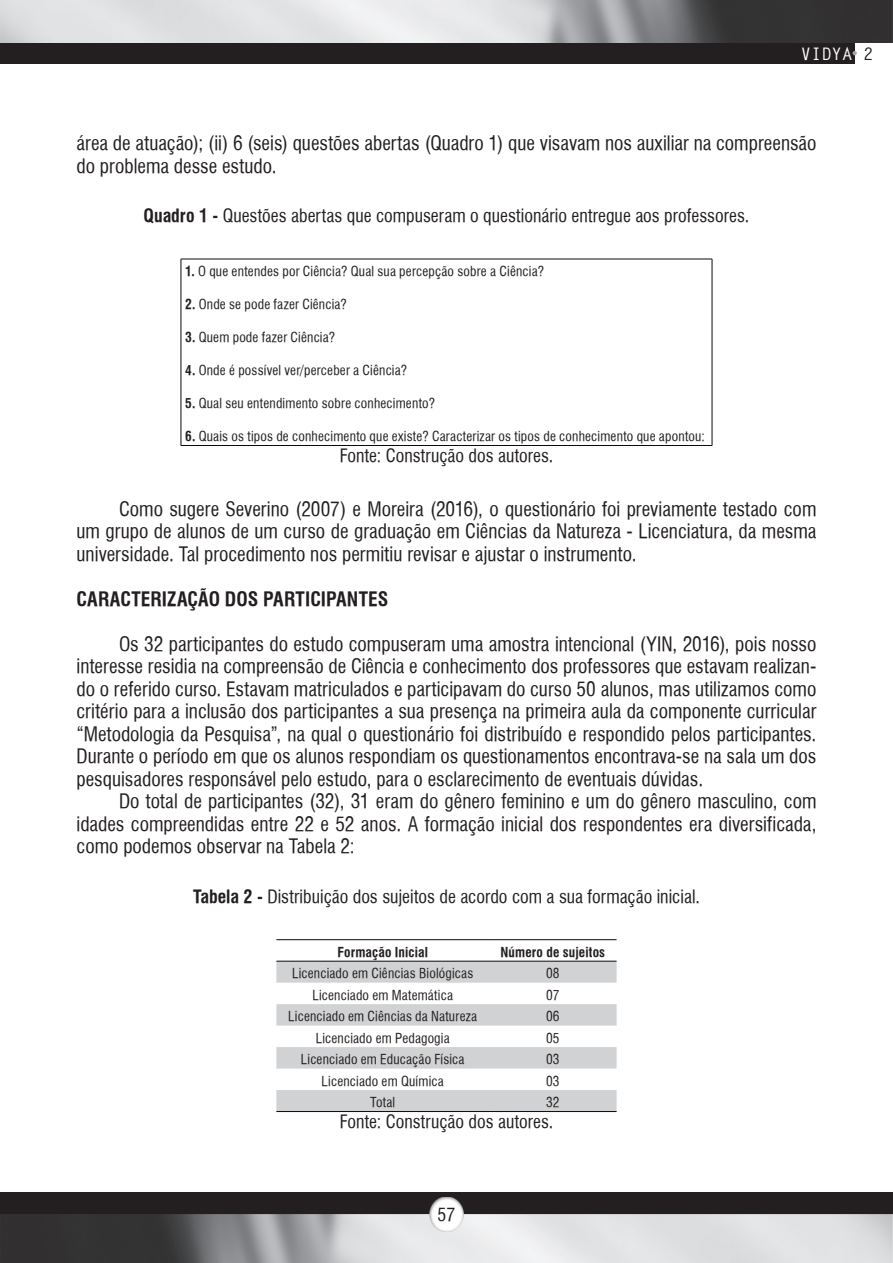
<style>
.page{position:relative;width:893px;height:1263px;background:#fff}
.page>*{position:absolute;margin:0;border:0;box-sizing:border-box;transform-origin:0 0}
.t1{font:19.5px/22.5px "Halvett Condensed";color:#231f20;text-align:justify}
.t2{font:700 condensed 19.5px "Halvett";color:#231f20}
.t3{font:18px "Halvett Condensed";color:#231f20}
.t4{font:700 17.25px "Letter Gothic Std";color:#fff}
.t5{font:13.5px "Halvett Condensed";letter-spacing:.015em;color:#231f20}
.t6{font:700 condensed 13.5px "Halvett";letter-spacing:.01em;color:#231f20}
.s1{color:#231f20}
.s2{font-family:"Halvett";font-weight:700;font-stretch:condensed}
</style>
<div class="page">
<div style="left:0;top:0;width:855px;height:64px;background:#231f20"></div>
<img style="left:0;top:0;width:893px;height:43px">
<svg style="left:853px;top:51px;width:4px;height:4px"></svg>
<div style="left:0;top:1193px;width:893px;height:70px;background:#231f20"></div>
<img style="left:0;top:1214px;width:893px;height:49px">
<img style="left:429px;top:1197px;width:34px;height:34px">
<hr style="left:181px;top:259px;width:531px;height:1px;background:#0b090d">
<hr style="left:181px;top:259px;width:1px;height:186px;background:#0b090d">
<hr style="left:712px;top:259px;width:1px;height:186px;background:#0b090d">
<hr style="left:181px;top:445px;width:531px;height:1px;background:#0b090d">
<svg style="left:276px;top:962px;width:341px;height:149px;fill:#d1d2d4"></svg>
<hr style="left:276px;top:1111px;width:213px;height:1px;background:#0b090d">
<hr style="left:489px;top:1111px;width:128px;height:1px;background:#0b090d">
<hr style="left:276px;top:939px;width:213px;height:1px;background:#0b090d">
<hr style="left:489px;top:939px;width:128px;height:1px;background:#0b090d">
<hr style="left:276px;top:961px;width:213px;height:1px;background:#0b090d">
<hr style="left:489px;top:961px;width:128px;height:1px;background:#0b090d">
<p class="t4" style="left:801px;top:43px;width:74px">VIDYA <span class="s1">2</span></p>
<p class="t1" style="left:77px;top:132px;width:741px">área de atuação); (ii) 6 (seis) questões abertas (Quadro 1) que visavam nos auxiliar na compreensão do problema desse estudo.</p>
<p class="t3" style="left:144px;top:204px;width:607px"><span class="s2">Quadro 1 -</span> Questões abertas que compuseram o questionário entregue aos professores.</p>
<p class="t5" style="left:185px;top:263px;width:360px"><span class="s2">1.</span> O que entendes por Ciência? Qual sua percepção sobre a Ciência?</p>
<p class="t5" style="left:185px;top:296px;width:163px"><span class="s2">2.</span> Onde se pode fazer Ciência?</p>
<p class="t5" style="left:185px;top:329px;width:151px"><span class="s2">3.</span> Quem pode fazer Ciência?</p>
<p class="t5" style="left:185px;top:362px;width:223px"><span class="s2">4.</span> Onde é possível ver/perceber a Ciência?</p>
<p class="t5" style="left:185px;top:395px;width:251px"><span class="s2">5.</span> Qual seu entendimento sobre conhecimento?</p>
<p class="t5" style="left:185px;top:428px;width:521px"><span class="s2">6.</span> Quais os tipos de conhecimento que existe? Caracterizar os tipos de conhecimento que apontou:</p>
<p class="t3" style="left:340px;top:445px;width:215px">Fonte: Construção dos autores.</p>
<p class="t1" style="left:77px;top:497px;width:741px;text-indent:43px">Como sugere Severino (2007) e Moreira (2016), o questionário foi previamente testado com um grupo de alunos de um curso de graduação em Ciências da Natureza - Licenciatura, da mesma universidade. Tal procedimento nos permitiu revisar e ajustar o instrumento.</p>
<p class="t2" style="left:77px;top:587px;width:313px">CARACTERIZAÇÃO DOS PARTICIPANTES</p>
<p class="t1" style="left:77px;top:632px;width:741px;text-indent:43px">Os 32 participantes do estudo compuseram uma amostra intencional (YIN, 2016), pois nosso interesse residia na compreensão de Ciência e conhecimento dos professores que estavam realizan&shy;do o referido curso. Estavam matriculados e participavam do curso 50 alunos, mas utilizamos como critério para a inclusão dos participantes a sua presença na primeira aula da componente curricular “Metodologia da Pesquisa”, na qual o questionário foi distribuído e respondido pelos participantes.<br>Durante o período em que os alunos respondiam os questionamentos encontrava-se na sala um dos pesquisadores responsável pelo estudo, para o esclarecimento de eventuais dúvidas.</p>
<p class="t1" style="left:77px;top:790px;width:741px;text-indent:43px">Do total de participantes (32), 31 eram do gênero feminino e um do gênero masculino, com idades compreendidas entre 22 e 52 anos. A formação inicial dos respondentes era diversificada, como podemos observar na Tabela 2:</p>
<p class="t3" style="left:193px;top:885px;width:508px"><span class="s2">Tabela 2 -</span> Distribuição dos sujeitos de acordo com a sua formação inicial.</p>
<p class="t6" style="left:337px;top:944px;width:92px">Formação Inicial</p>
<p class="t6" style="left:500px;top:944px;width:106px">Número de sujeitos</p>
<p class="t5" style="left:292px;top:965px;width:183px">Licenciado em Ciências Biológicas</p>
<p class="t5" style="left:546px;top:965px;width:15px">08</p>
<p class="t5" style="left:312px;top:987px;width:142px">Licenciado em Matemática</p>
<p class="t5" style="left:546px;top:987px;width:15px">07</p>
<p class="t5" style="left:288px;top:1008px;width:190px">Licenciado em Ciências da Natureza</p>
<p class="t5" style="left:546px;top:1008px;width:15px">06</p>
<p class="t5" style="left:316px;top:1030px;width:135px">Licenciado em Pedagogia</p>
<p class="t5" style="left:546px;top:1030px;width:15px">05</p>
<p class="t5" style="left:301px;top:1051px;width:165px">Licenciado em Educação Física</p>
<p class="t5" style="left:546px;top:1051px;width:15px">03</p>
<p class="t5" style="left:322px;top:1073px;width:124px">Licenciado em Química</p>
<p class="t5" style="left:546px;top:1073px;width:15px">03</p>
<p class="t5" style="left:370px;top:1094px;width:27px">Total</p>
<p class="t5" style="left:546px;top:1094px;width:15px">32</p>
<p class="t3" style="left:340px;top:1111px;width:215px">Fonte: Construção dos autores.</p>
<p class="t3" style="left:438px;top:1204px;width:19px">57</p>
</div>
